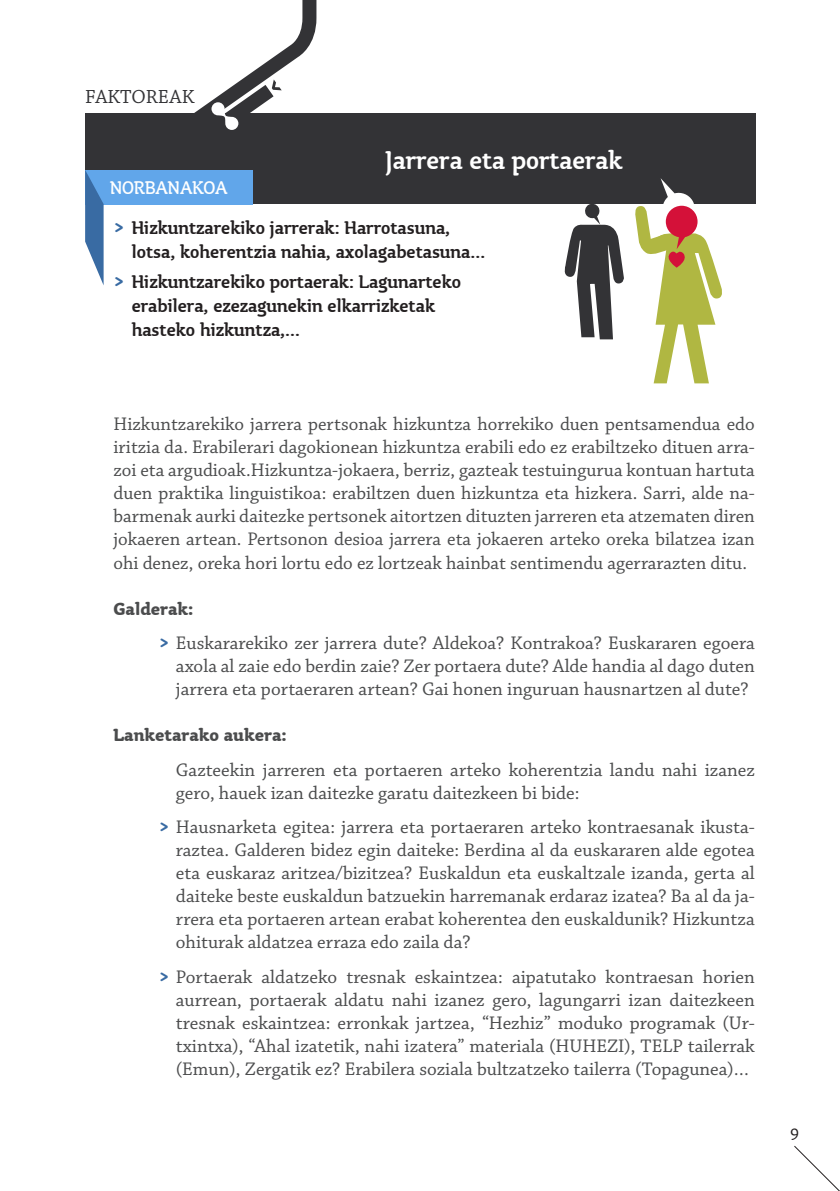
<style>
.page{position:relative;width:840px;height:1191px;background:#fff}
.page>*{position:absolute;margin:0;border:0;box-sizing:border-box;transform-origin:0 0}
.t1{font:500 28px "Tyke ITC";color:#fff}
.t2{font:500 20px/24px "Tyke ITC";color:#231f20}
.t3{font:20px "Tyke ITC";color:#fff}
.t4{font:20px "Chaparral Pro";color:#333336}
.t5{font:19.2px/23px "Chaparral Pro";color:#4b4c4d;text-align:justify}
.t6{font:700 19.2px "Tyke ITC";color:#4b4c4d}
.t7{font:300 18px "Tyke ITC";color:#231f20}
.s1{font-weight:700;color:#396ba3}
.s2{font-family:"Tyke ITC";font-weight:700;color:#396ba3}
</style>
<div class="page">
<svg style="left:794px;top:1145px;width:45px;height:46px"></svg>
<svg style="left:564px;top:204px;width:59px;height:135px"></svg>
<div style="left:85px;top:113px;width:669px;height:91px;background:#333336"></div>
<div style="left:85px;top:170px;width:168px;height:34px;background:#61a6ea"></div>
<svg style="left:85px;top:170px;width:18px;height:114px"></svg>
<svg style="left:194px;top:0;width:123px;height:130px"></svg>
<svg style="left:635px;top:178px;width:87px;height:205px"></svg>
<p class="t4" style="left:85px;top:85px;width:111px">FAKTOREAK</p>
<p class="t3" style="left:110px;top:177px;width:119px">NORBANAKOA</p>
<p class="t1" style="left:385px;top:145px;width:238px">Jarrera eta portaerak</p>
<p class="t2" style="left:132px;top:216px;width:355px;text-indent:-18px"><span class="s1">&gt;</span> Hizkuntzarekiko jarrerak: Harrotasuna, lotsa, koherentzia nahia, axolagabetasuna…</p>
<p class="t2" style="left:132px;top:269px;width:331px;text-indent:-18px"><span class="s1">&gt;</span> Hizkuntzarekiko portaerak: Lagunarteko erabilera, ezezagunekin elkarrizketak hasteko hizkuntza,…</p>
<p class="t5" style="left:113px;top:413px;width:642px">Hizkuntzarekiko jarrera pertsonak hizkuntza horrekiko duen pentsamendua edo iritzia da. Erabilerari dagokionean hizkuntza erabili edo ez erabiltzeko dituen arra&shy;zoi eta argudioak.Hizkuntza-jokaera, berriz, gazteak testuingurua kontuan hartuta duen praktika linguistikoa: erabiltzen duen hizkuntza eta hizkera. Sarri, alde na&shy;barmenak aurki daitezke pertsonek aitortzen dituzten jarreren eta atzematen diren jokaeren artean. Pertsonon desioa jarrera eta jokaeren arteko oreka bilatzea izan ohi denez, oreka hori lortu edo ez lortzeak hainbat sentimendu agerrarazten ditu.</p>
<p class="t6" style="left:113px;top:598px;width:81px">Galderak:</p>
<p class="t5" style="left:176px;top:632px;width:580px;text-indent:-17px"><span class="s2">&gt;</span> Euskararekiko zer jarrera dute? Aldekoa? Kontrakoa? Euskararen egoera axola al zaie edo berdin zaie? Zer portaera dute? Alde handia al dago duten jarrera eta portaeraren artean? Gai honen inguruan hausnartzen al dute?</p>
<p class="t6" style="left:113px;top:724px;width:174px">Lanketarako aukera:</p>
<p class="t5" style="left:176px;top:758px;width:580px">Gazteekin jarreren eta portaeren arteko koherentzia landu nahi izanez gero, hauek izan daitezke garatu daitezkeen bi bide:</p>
<p class="t5" style="left:176px;top:816px;width:580px;text-indent:-17px"><span class="s2">&gt;</span> Hausnarketa egitea: jarrera eta portaeraren arteko kontraesanak ikusta&shy;raztea. Galderen bidez egin daiteke: Berdina al da euskararen alde egotea eta euskaraz aritzea/bizitzea? Euskaldun eta euskaltzale izanda, gerta al daiteke beste euskaldun batzuekin harremanak erdaraz izatea? Ba al da ja&shy;rrera eta portaeren artean erabat koherentea den euskaldunik? Hizkuntza ohiturak aldatzea erraza edo zaila da?</p>
<p class="t5" style="left:176px;top:965px;width:580px;text-indent:-17px"><span class="s2">&gt;</span> Portaerak aldatzeko tresnak eskaintzea: aipatutako kontraesan horien aurrean, portaerak aldatu nahi izanez gero, lagungarri izan daitezkeen tresnak eskaintzea: erronkak jartzea, “Hezhiz” moduko programak (Ur&shy;txintxa), “Ahal izatetik, nahi izatera” materiala (HUHEZI), TELP tailerrak (Emun), Zergatik ez? Erabilera soziala bultzatzeko tailerra (Topagunea)…</p>
<p class="t7" style="left:789px;top:1125px;width:10px">9</p>
</div>
